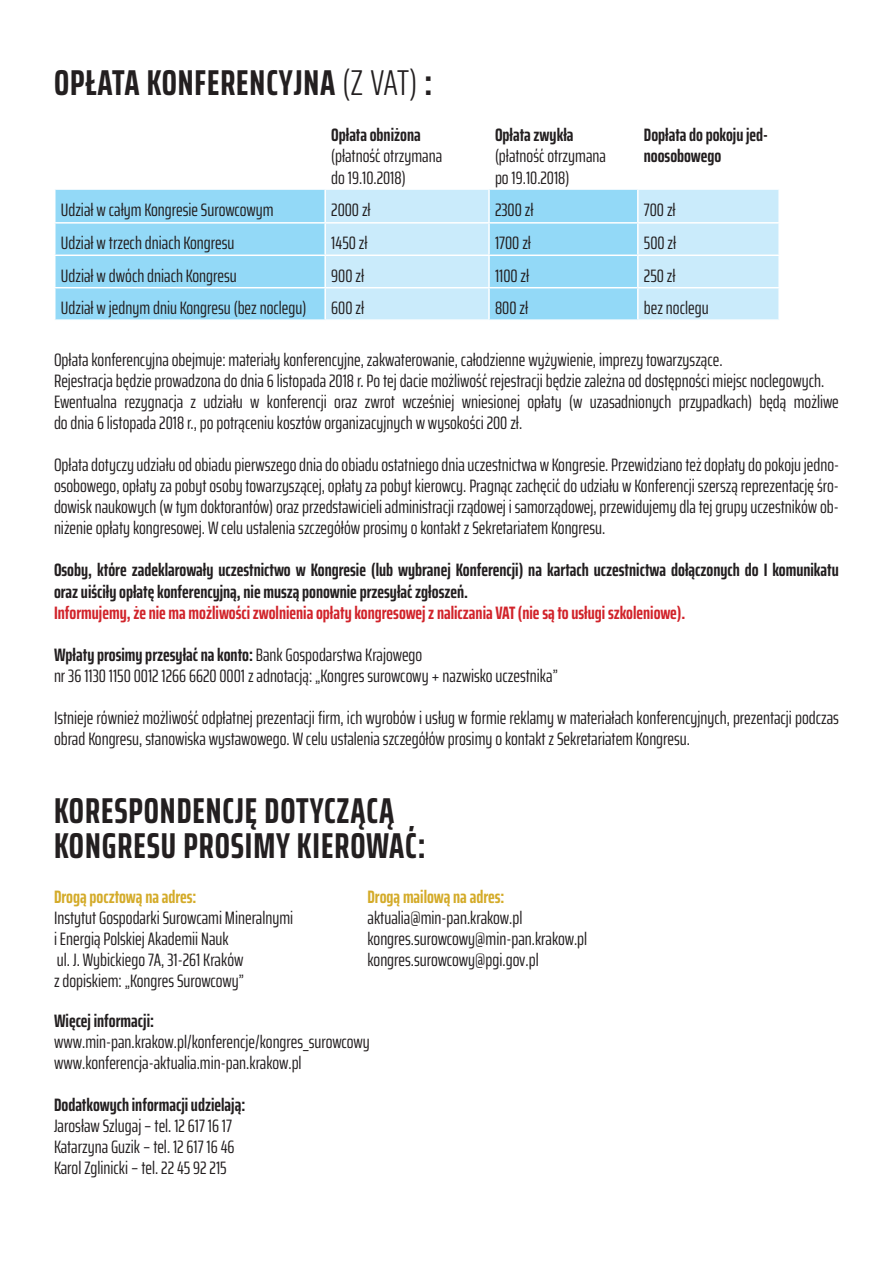
<style>
.page{position:relative;width:893px;height:1263px;background:#fff}
.page>*{position:absolute;margin:0;border:0;box-sizing:border-box;transform-origin:0 0}
.t1{font:700 extra-condensed 36px/34.5px "Saira";letter-spacing:.025em;color:#231f20}
.t2{font:extra-condensed 18px/21px "Saira";color:#231f20}
.t3{font:700 extra-condensed 18px/21px "Saira";color:#231f20}
.t4{font:700 extra-condensed 18px "Saira";color:#d1232a}
.t5{font:700 extra-condensed 18px "Saira";color:#d4ab29}
.s1{font-weight:300}
.s2{font-weight:700}
</style>
<div class="page">
<div style="left:56px;top:190px;width:581px;height:129px;background:#93d9f7"></div>
<div style="left:326px;top:190px;width:162px;height:129px;background:#caebfb"></div>
<div style="left:639px;top:190px;width:139px;height:129px;background:#caebfb"></div>
<hr style="left:324px;top:190px;width:2px;height:32px;background:#fff">
<hr style="left:488px;top:190px;width:2px;height:32px;background:#fff">
<hr style="left:54px;top:222px;width:271px;height:2px;background:#fff">
<hr style="left:324px;top:224px;width:2px;height:30px;background:#fff">
<hr style="left:325px;top:222px;width:164px;height:2px;background:#fff">
<hr style="left:488px;top:224px;width:2px;height:30px;background:#fff">
<hr style="left:489px;top:222px;width:149px;height:2px;background:#fff">
<hr style="left:638px;top:222px;width:142px;height:2px;background:#fff">
<hr style="left:54px;top:254px;width:271px;height:2px;background:#fff">
<hr style="left:324px;top:256px;width:2px;height:31px;background:#fff">
<hr style="left:325px;top:254px;width:164px;height:2px;background:#fff">
<hr style="left:488px;top:256px;width:2px;height:31px;background:#fff">
<hr style="left:489px;top:254px;width:149px;height:2px;background:#fff">
<hr style="left:638px;top:254px;width:142px;height:2px;background:#fff">
<hr style="left:54px;top:287px;width:271px;height:1px;background:#fff">
<hr style="left:324px;top:288px;width:2px;height:31px;background:#fff">
<hr style="left:325px;top:287px;width:164px;height:1px;background:#fff">
<hr style="left:488px;top:288px;width:2px;height:31px;background:#fff">
<hr style="left:489px;top:287px;width:149px;height:1px;background:#fff">
<hr style="left:638px;top:287px;width:142px;height:1px;background:#fff">
<h1 class="t1" style="left:54px;top:65px;width:380px">OPŁATA KONFERENCYJNA <span class="s1">(Z VAT)</span> :</h1>
<p class="t3" style="left:331px;top:124px;width:91px">Opłata obniżona</p>
<p class="t2" style="left:331px;top:145px;width:112px;line-height:21.6px">(płatność otrzymana do 19.10.2018)</p>
<p class="t3" style="left:495px;top:124px;width:80px">Opłata zwykła</p>
<p class="t2" style="left:495px;top:145px;width:112px;line-height:21.6px">(płatność otrzymana po 19.10.2018)</p>
<p class="t3" style="left:644px;top:123px;width:126px;line-height:21.6px">Dopłata do pokoju jed&shy;noosobowego</p>
<p class="t2" style="left:61px;top:199px;width:214px">Udział w całym Kongresie Surowcowym</p>
<p class="t2" style="left:331px;top:199px;width:41px">2000 zł</p>
<p class="t2" style="left:495px;top:199px;width:40px">2300 zł</p>
<p class="t2" style="left:644px;top:199px;width:33px">700 zł</p>
<p class="t2" style="left:61px;top:232px;width:175px">Udział w trzech dniach Kongresu</p>
<p class="t2" style="left:331px;top:232px;width:38px">1450 zł</p>
<p class="t2" style="left:495px;top:232px;width:38px">1700 zł</p>
<p class="t2" style="left:644px;top:232px;width:34px">500 zł</p>
<p class="t2" style="left:61px;top:265px;width:178px">Udział w dwóch dniach Kongresu</p>
<p class="t2" style="left:331px;top:265px;width:34px">900 zł</p>
<p class="t2" style="left:495px;top:265px;width:36px">1100 zł</p>
<p class="t2" style="left:644px;top:265px;width:33px">250 zł</p>
<p class="t2" style="left:61px;top:297px;width:247px">Udział w jednym dniu Kongresu (bez noclegu)</p>
<p class="t2" style="left:331px;top:297px;width:34px">600 zł</p>
<p class="t2" style="left:495px;top:297px;width:35px">800 zł</p>
<p class="t2" style="left:644px;top:297px;width:66px">bez noclegu</p>
<p class="t2" style="left:54px;top:349px;width:786px">Opłata konferencyjna obejmuje: materiały konferencyjne, zakwaterowanie, całodzienne wyżywienie, imprezy towarzyszące.<br>Rejestracja będzie prowadzona do dnia 6 listopada 2018 r. Po tej dacie możliwość rejestracji będzie zależna od dostępności miejsc noclegowych.<br>Ewentualna rezygnacja z udziału w konferencji oraz zwrot wcześniej wniesionej opłaty (w uzasadnionych przypadkach) będą możliwe do dnia 6 listopada 2018 r., po potrąceniu kosztów organizacyjnych w wysokości 200 zł.</p>
<p class="t2" style="left:54px;top:454px;width:787px;text-align:justify">Opłata dotyczy udziału od obiadu pierwszego dnia do obiadu ostatniego dnia uczestnictwa w Kongresie. Przewidziano też dopłaty do pokoju jedno&shy;osobowego, opłaty za pobyt osoby towarzyszącej, opłaty za pobyt kierowcy. Pragnąc zachęcić do udziału w Konferencji szerszą reprezentację śro&shy;dowisk naukowych (w tym doktorantów) oraz przedstawicieli administracji rządowej i samorządowej, przewidujemy dla tej grupy uczestników ob&shy;niżenie opłaty kongresowej. W celu ustalenia szczegółów prosimy o kontakt z Sekretariatem Kongresu.</p>
<p class="t3" style="left:54px;top:559px;width:786px">Osoby, które zadeklarowały uczestnictwo w Kongresie (lub wybranej Konferencji) na kartach uczestnictwa dołączonych do I komunikatu oraz uiściły opłatę konferencyjną, nie muszą ponownie przesyłać zgłoszeń.</p>
<p class="t4" style="left:54px;top:599px;width:633px">Informujemy, że nie ma możliwości zwolnienia opłaty kongresowej z naliczania VAT (nie są to usługi szkoleniowe).</p>
<p class="t2" style="left:54px;top:643px;width:505px"><span class="s2">Wpłaty prosimy przesyłać na konto:</span> Bank Gospodarstwa Krajowego<br>nr 36 1130 1150 0012 1266 6620 0001 z adnotacją: „Kongres surowcowy + nazwisko uczestnika”</p>
<p class="t2" style="left:54px;top:706px;width:786px">Istnieje również możliwość odpłatnej prezentacji firm, ich wyrobów i usług w formie reklamy w materiałach konferencyjnych, prezentacji podczas obrad Kongresu, stanowiska wystawowego. W celu ustalenia szczegółów prosimy o kontakt z Sekretariatem Kongresu.</p>
<h1 class="t1" style="left:54px;top:793px;width:373px">KORESPONDENCJĘ DOTYCZĄCĄ<br>KONGRESU PROSIMY KIEROWAĆ:</h1>
<p class="t5" style="left:54px;top:883px;width:144px">Drogą pocztową na adres:</p>
<p class="t2" style="left:54px;top:907px;width:241px">Instytut Gospodarki Surowcami Mineralnymi i Energią Polskiej Akademii Nauk<br>ul. J. Wybickiego 7A, 31-261 Kraków<br>z dopiskiem: „Kongres Surowcowy”</p>
<p class="t5" style="left:367px;top:883px;width:138px">Drogą mailową na adres:</p>
<p class="t2" style="left:367px;top:907px;width:221px">aktualia@min-pan.krakow.pl kongres.surowcowy@min-pan.krakow.pl kongres.surowcowy@pgi.gov.pl</p>
<p class="t3" style="left:54px;top:1009px;width:102px">Więcej informacji:</p>
<p class="t2" style="left:54px;top:1030px;width:317px">www.min-pan.krakow.pl/konferencje/kongres_surowcowy www.konferencja-aktualia.min-pan.krakow.pl</p>
<p class="t3" style="left:54px;top:1093px;width:193px">Dodatkowych informacji udzielają:</p>
<p class="t2" style="left:54px;top:1114px;width:182px">Jarosław Szlugaj – tel. 12 617 16 17<br>Katarzyna Guzik – tel. 12 617 16 46<br>Karol Zglinicki – tel. 22 45 92 215</p>
</div>
